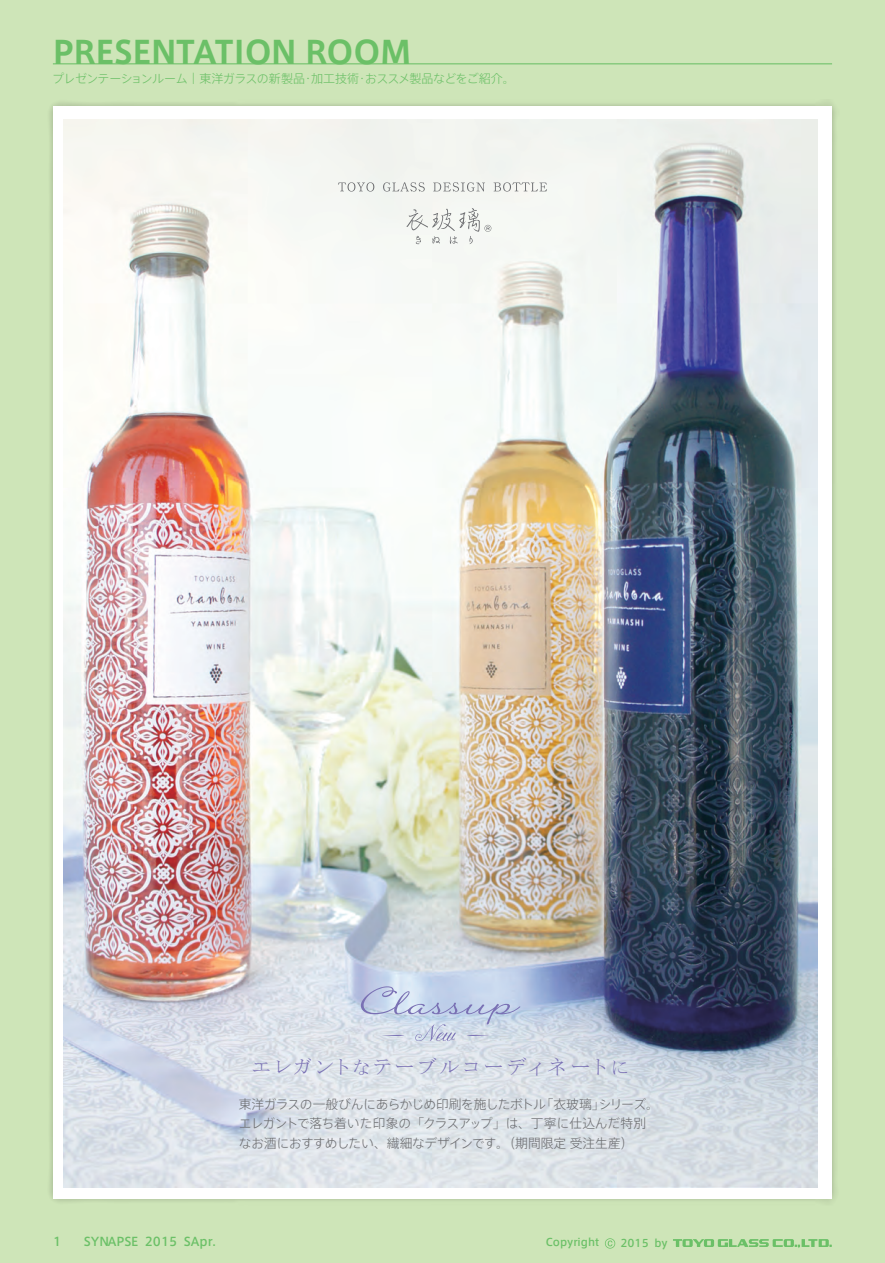
<style>
.page{position:relative;width:885px;height:1263px;background:#fff}
.page>*{position:absolute;margin:0;border:0;box-sizing:border-box;transform-origin:0 0}
.t1{font:700 31.5px "Axis Std";letter-spacing:-.01em;color:#6bc067}
.t2{font:19.95px "MS P Mincho";letter-spacing:.21em;color:#7a71b4}
.t3{font:300 12.75px/19.5px "Axis Std";letter-spacing:-.03em;color:#6c6d70}
.t4{font:300 12px "Axis Std";letter-spacing:-.04em;color:#6bc067}
.t5{font:500 12px "Axis Std";color:#6bc067}
.t6{font:500 10.5px "Axis Std";color:#6bc067}
.s1{font-size:18.15px}
</style>
<div class="page">
<div style="left:0;top:0;width:884px;height:1263px;background:#cee5b8"></div>
<hr style="left:53px;top:63px;width:779px;height:1px;background:#6bc067">
<svg style="left:673px;top:1239px;width:158px;height:9px"></svg>
<svg style="left:605px;top:1238px;width:10px;height:10px"></svg>
<div style="left:53px;top:106px;width:778px;height:1093px;background:#fff"></div>
<img style="left:64px;top:119px;width:753px;height:1068px">
<svg style="left:338px;top:182px;width:36px;height:10px"></svg>
<svg style="left:383px;top:182px;width:41px;height:10px"></svg>
<svg style="left:433px;top:182px;width:52px;height:10px"></svg>
<svg style="left:493px;top:182px;width:54px;height:10px"></svg>
<svg style="left:406px;top:208px;width:85px;height:36px"></svg>
<svg style="left:361px;top:986px;width:159px;height:55px;background:#c5d1e6"></svg>
<h1 class="t1" style="left:53px;top:28px;width:360px">PRESENTATION ROOM</h1>
<p class="t4" style="left:52px;top:69px;width:464px">プレゼンテーションルーム｜東洋ガラスの新製品・加工技術・おススメ製品などをご紹介。</p>
<h2 class="t2" style="left:252px;top:1057px;width:377px">エレガント<span class="s1">な</span>テーブルコーディネート<span class="s1">に</span></h2>
<p class="t3" style="left:239px;top:1093px;width:421px">東洋ガラスの一般びんにあらかじめ印刷を施したボトル「衣玻璃」シリーズ。エレガントで落ち着いた印象の「クラスアップ」は、丁寧に仕込んだ特別なお酒におすすめしたい、繊細なデザインです。（期間限定 受注生産）</p>
<p class="t5" style="left:53px;top:1232px;width:10px">1</p>
<p class="t5" style="left:84px;top:1232px;width:133px">SYNAPSE 2015 SApr.</p>
<p class="t6" style="left:545px;top:1234px;width:55px">Copyright</p>
<p class="t6" style="left:620px;top:1234px;width:49px">2015 by</p>
</div>
